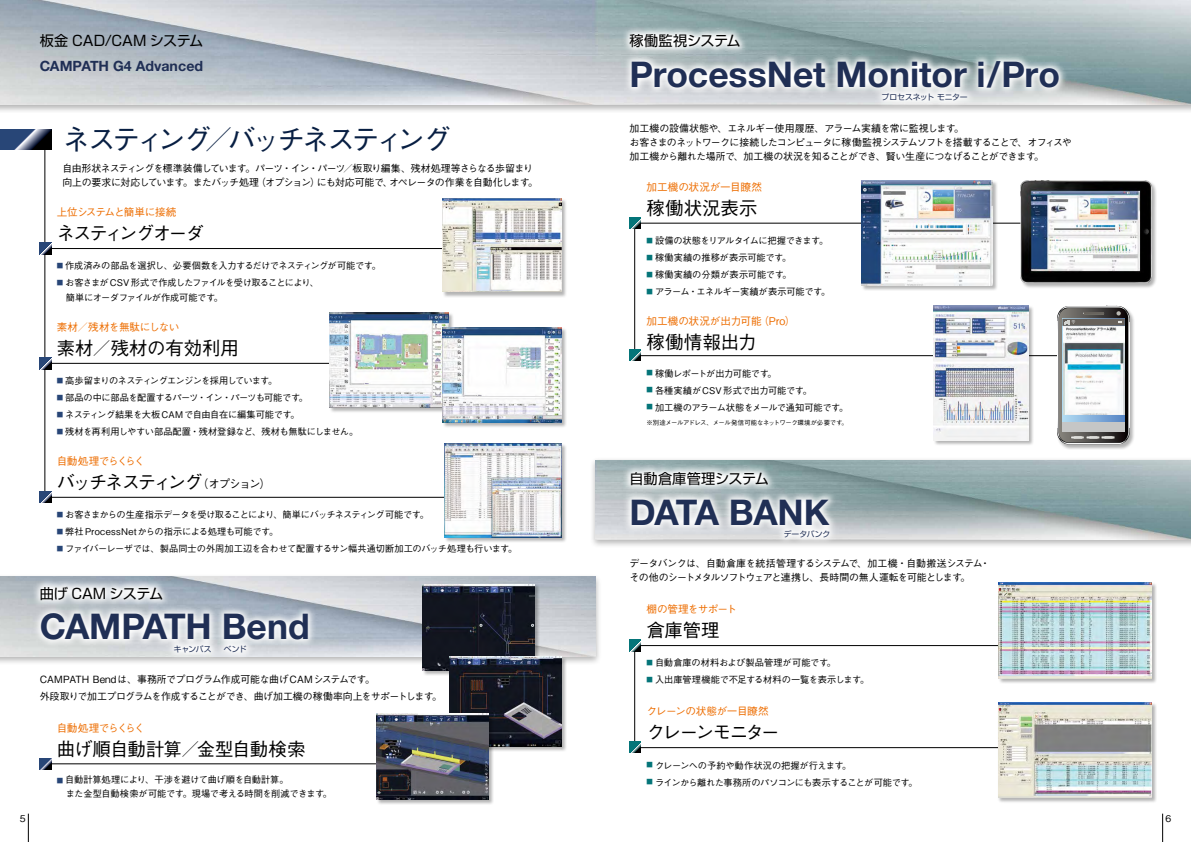
<style>
.page{position:relative;width:1191px;height:842px;background:#fff}
.page>*{position:absolute;margin:0;border:0;box-sizing:border-box;transform-origin:0 0}
.t1{font:700 35.4px "Helvetica Neue";color:#202f55}
.t2{font:700 35.4px "Helvetica Neue";letter-spacing:-.025em;color:#202f55}
.t3{font:500 28.3px "Gothic BBB Pro";letter-spacing:-.135em;color:#081f43}
.t4{font:500 18.4px "Gothic BBB Pro";letter-spacing:-.05em;color:#000}
.t5{font:500 18.4px "Gothic BBB Pro";letter-spacing:-.12em;color:#000}
.t6{font:500 18.4px "Gothic BBB Pro";letter-spacing:-.005em;color:#000}
.t7{font:500 18.4px "Gothic BBB Pro";letter-spacing:-.11em;color:#000}
.t8{font:500 18.4px "Gothic BBB Pro";letter-spacing:-.13em;color:#000}
.t9{font:14.2px "Shin Go Pro";letter-spacing:-.015em;color:#000}
.t10{font:700 14.2px "Helvetica Neue";color:#202f55}
.t11{font:500 10.6px "Gothic BBB Pro";letter-spacing:-.01em;color:#ed6d00}
.t12{font:500 10.6px "Gothic BBB Pro";letter-spacing:-.04em;color:#ed6d00}
.t13{font:500 10.6px "Gothic BBB Pro";letter-spacing:-.08em;color:#ed6d00}
.t14{font:500 10.6px "Gothic BBB Pro";letter-spacing:-.065em;color:#ed6d00}
.t15{font:500 10.6px "Gothic BBB Pro";letter-spacing:-.06em;color:#ed6d00}
.t16{font:500 9.9px/14.2px "Gothic BBB Pro";letter-spacing:-.06em;color:#000}
.t17{font:500 9.9px/17px "Gothic BBB Pro";letter-spacing:-.04em;color:#000}
.t18{font:500 9.2px/14.2px "Gothic BBB Pro";letter-spacing:-.035em;color:#000}
.t19{font:500 9.2px "Gothic BBB Pro";letter-spacing:-.005em;color:#000}
.t20{font:500 9.2px/14.2px "Gothic BBB Pro";letter-spacing:-.055em;color:#000}
.t21{font:500 9.2px "Gothic BBB Pro";letter-spacing:-.06em;color:#000}
.t22{font:500 9.2px "Gothic BBB Pro";letter-spacing:.015em;color:#000}
.t23{font:500 9.2px "Gothic BBB Pro";letter-spacing:-.08em;color:#000}
.t24{font:500 9.2px "Gothic BBB Pro";letter-spacing:-.01em;color:#000}
.t25{font:7.8px "Shin Go Pro";letter-spacing:-.02em;color:#202f55}
.t26{font:7.8px "Shin Go Pro";letter-spacing:-.04em;color:#202f55}
.t27{font:500 6.4px "Gothic BBB Pro";letter-spacing:-.045em;color:#000}
.s1{font-size:11.3px}
.s2{font-size:6.4px;color:#284677}
</style>
<div class="page">
<svg style="left:1162px;top:814px;width:1px;height:28px"></svg>
<svg style="left:28px;top:814px;width:1px;height:28px"></svg>
<hr style="left:635px;top:355px;width:462px;height:1px;background:#000">
<hr style="left:635px;top:747px;width:412px;height:1px;background:#000">
<hr style="left:635px;top:223px;width:414px;height:1px;background:#000">
<hr style="left:635px;top:645px;width:412px;height:1px;background:#000">
<hr style="left:45px;top:248px;width:413px;height:1px;background:#000">
<hr style="left:45px;top:147px;width:1px;height:350px;background:#000">
<svg style="left:40px;top:243px;width:11px;height:11px"></svg>
<svg style="left:0;top:129px;width:51px;height:21px"></svg>
<div style="left:0;top:0;width:1191px;height:114px;background:#000;opacity:.3"></div>
<img style="left:0;top:0;width:1191px;height:105px">
<div style="left:589px;top:457px;width:602px;height:91px;background:#000;opacity:.3"></div>
<img style="left:595px;top:460px;width:596px;height:80px">
<svg style="left:622px;top:463px;width:216px;height:82px"></svg>
<hr style="left:634px;top:224px;width:1px;height:130px;background:#000">
<hr style="left:634px;top:646px;width:1px;height:101px;background:#000">
<div style="left:997px;top:702px;width:160px;height:102px;background:#000;opacity:.3"></div>
<img style="left:998px;top:702px;width:153px;height:96px">
<div style="left:997px;top:582px;width:160px;height:102px;background:#000;opacity:.3"></div>
<img style="left:998px;top:582px;width:153px;height:96px">
<div style="left:861px;top:180px;width:137px;height:111px;background:#000;opacity:.3"></div>
<img style="left:861px;top:180px;width:131px;height:105px">
<div style="left:933px;top:305px;width:101px;height:141px;background:#000;opacity:.3"></div>
<img style="left:933px;top:305px;width:95px;height:136px">
<div style="left:1057px;top:305px;width:78px;height:145px;background:#000;opacity:.3"></div>
<svg style="left:1129px;top:323px;width:1px;height:105px"></svg>
<svg style="left:1057px;top:305px;width:72px;height:139px;background:#7a7e82"></svg>
<img style="left:1063px;top:327px;width:61px;height:87px">
<div style="left:1062px;top:422px;width:62px;height:9px;background:#c5c6c6"></div>
<div style="left:1020px;top:181px;width:136px;height:108px;background:#000;opacity:.3"></div>
<img style="left:1020px;top:180px;width:131px;height:103px">
<svg style="left:629px;top:218px;width:12px;height:11px"></svg>
<svg style="left:629px;top:640px;width:12px;height:11px"></svg>
<hr style="left:45px;top:363px;width:413px;height:1px;background:#000">
<svg style="left:40px;top:358px;width:11px;height:11px"></svg>
<hr style="left:45px;top:497px;width:413px;height:1px;background:#000">
<svg style="left:40px;top:492px;width:11px;height:11px"></svg>
<div style="left:329px;top:312px;width:125px;height:102px;background:#000;opacity:.3"></div>
<img style="left:330px;top:313px;width:118px;height:95px">
<div style="left:442px;top:327px;width:125px;height:101px;background:#000;opacity:.3"></div>
<img style="left:443px;top:327px;width:118px;height:95px">
<svg style="left:629px;top:350px;width:12px;height:11px"></svg>
<svg style="left:629px;top:741px;width:12px;height:12px"></svg>
<div style="left:444px;top:443px;width:123px;height:100px;background:#000;opacity:.3"></div>
<img style="left:444px;top:444px;width:117px;height:93px">
<div style="left:442px;top:198px;width:125px;height:100px;background:#000;opacity:.3"></div>
<img style="left:442px;top:198px;width:119px;height:94px">
<svg style="left:621px;top:25px;width:446px;height:84px"></svg>
<div style="left:0;top:574px;width:601px;height:91px;background:#000;opacity:.3"></div>
<img style="left:0;top:577px;width:595px;height:79px">
<svg style="left:32px;top:578px;width:285px;height:83px"></svg>
<hr style="left:45px;top:764px;width:413px;height:1px;background:#000">
<svg style="left:40px;top:758px;width:11px;height:11px"></svg>
<div style="left:422px;top:584px;width:118px;height:92px;background:#000;opacity:.3"></div>
<img style="left:422px;top:584px;width:112px;height:86px">
<div style="left:449px;top:656px;width:118px;height:96px;background:#000;opacity:.3"></div>
<img style="left:449px;top:657px;width:112px;height:89px">
<div style="left:376px;top:713px;width:118px;height:92px;background:#000;opacity:.3"></div>
<img style="left:376px;top:713px;width:112px;height:86px">
<h3 class="t9" style="left:40px;top:29px;width:165px">板金 CAD/CAM システム</h3>
<h3 class="t10" style="left:40px;top:57px;width:165px">CAMPATH G4 Advanced</h3>
<h2 class="t3" style="left:62px;top:116px;width:390px">ネスティング／バッチネスティング</h2>
<p class="t16" style="left:62px;top:160px;width:477px">自由形状ネスティングを標準装備しています。パーツ・イン・パーツ／板取り編集、残材処理等さらなる歩留まり向上の要求に対応しています。またバッチ処理（オプション）にも対応可能で、オペレータの作業を自動化します。</p>
<p class="t14" style="left:57px;top:204px;width:121px">上位システムと簡単に接続</p>
<h3 class="t7" style="left:57px;top:218px;width:149px">ネスティングオーダ</h3>
<p class="t18" style="left:57px;top:258px;width:326px"><sup>■</sup> 作成済みの部品を選択し、必要個数を入力するだけでネスティングが可能です。</p>
<p class="t20" style="left:57px;top:275px;width:264px"><sup>■</sup> お客さまがCSV 形式で作成したファイルを受け取ることにより、　簡単にオーダファイルが作成可能です。</p>
<p class="t12" style="left:57px;top:319px;width:124px">素材／残材を無駄にしない</p>
<h3 class="t6" style="left:57px;top:333px;width:184px">素材／残材の有効利用</h3>
<p class="t23" style="left:57px;top:373px;width:222px"><sup>■</sup> 高歩留まりのネスティングエンジンを採用しています。</p>
<p class="t18" style="left:57px;top:390px;width:253px"><sup>■</sup> 部品の中に部品を配置するパーツ・イン・パーツも可能です。</p>
<p class="t18" style="left:57px;top:407px;width:244px"><sup>■</sup> ネスティング結果を大板CAMで自由自在に編集可能です。</p>
<p class="t18" style="left:57px;top:424px;width:303px"><sup>■</sup> 残材を再利用しやすい部品配置・残材登録など、残材も無駄にしません。</p>
<p class="t13" style="left:57px;top:453px;width:90px">自動処理でらくらく</p>
<h3 class="t5" style="left:57px;top:467px;width:215px">バッチネスティング<span class="s1">（オプション）</span></h3>
<p class="t21" style="left:57px;top:507px;width:374px"><sup>■</sup> お客さまからの生産指示データを受け取ることにより、簡単にバッチネスティング可能です。</p>
<p class="t22" style="left:57px;top:524px;width:223px"><sup>■</sup> 弊社ProcessNetからの指示による処理も可能です。</p>
<p class="t18" style="left:57px;top:540px;width:462px"><sup>■</sup> ファイバーレーザでは、製品同士の外周加工辺を合わせて配置するサン幅共通切断加工のバッチ処理も行います。</p>
<h3 class="t9" style="left:40px;top:582px;width:125px">曲げ CAM システム</h3>
<h1 class="t1" style="left:40px;top:605px;width:271px">CAMPATH Bend</h1>
<p class="t26" style="left:174px;top:642px;width:74px">キャンパス　ベンド</p>
<p class="t17" style="left:40px;top:670px;width:404px">CAMPATH Bendは、事務所でプログラム作成可能な曲げCAMシステムです。<br>外段取りで加工プログラムを作成することができ、曲げ加工機の稼働率向上をサポートします。</p>
<p class="t13" style="left:57px;top:719px;width:90px">自動処理でらくらく</p>
<h3 class="t4" style="left:57px;top:734px;width:250px">曲げ順自動計算／金型自動検索</h3>
<p class="t18" style="left:57px;top:772px;width:277px"><span class="s2">■</span> 自動計算処理により、干渉を避けて曲げ順を自動計算。<br>　また金型自動検索が可能です。現場で考える時間を削減できます。</p>
<h3 class="t9" style="left:629px;top:29px;width:113px">稼働監視システム</h3>
<h1 class="t1" style="left:629px;top:53px;width:432px">ProcessNet Monitor i/Pro</h1>
<p class="t25" style="left:881px;top:90px;width:87px">プロセスネットモニター</p>
<p class="t16" style="left:629px;top:120px;width:444px">加工機の設備状態や、エネルギー使用履歴、アラーム実績を常に監視します。<br>お客さまのネットワークに接続したコンピュータに稼働監視システムソフトを搭載することで、オフィスや加工機から離れた場所で、加工機の状況を知ることができ、賢い生産につなげることができます。</p>
<p class="t11" style="left:646px;top:178px;width:117px">加工機の状況が一目瞭然</p>
<h3 class="t4" style="left:646px;top:193px;width:112px">稼働状況表示</h3>
<p class="t18" style="left:646px;top:232px;width:183px"><sup>■</sup> 設備の状態をリアルタイムに把握できます。</p>
<p class="t19" style="left:646px;top:250px;width:146px"><sup>■</sup> 稼働実績の推移が表示可能です。</p>
<p class="t19" style="left:646px;top:267px;width:147px"><sup>■</sup> 稼働実績の分類が表示可能です。</p>
<p class="t18" style="left:646px;top:283px;width:185px"><sup>■</sup> アラーム・エネルギー実績が表示可能です。</p>
<p class="t11" style="left:646px;top:312px;width:150px">加工機の状況が出力可能（Pro）</p>
<h3 class="t4" style="left:646px;top:327px;width:112px">稼働情報出力</h3>
<p class="t18" style="left:646px;top:365px;width:132px"><sup>■</sup> 稼働レポートが出力可能です。</p>
<p class="t19" style="left:646px;top:383px;width:167px"><sup>■</sup> 各種実績がCSV形式で出力可能です。</p>
<p class="t18" style="left:646px;top:399px;width:203px"><sup>■</sup> 加工機のアラーム状態をメールで通知可能です。</p>
<p class="t27" style="left:646px;top:418px;width:203px">※別途メールアドレス、メール発信可能なネットワーク環境が必要です。</p>
<h3 class="t9" style="left:629px;top:467px;width:141px">自動倉庫管理システム</h3>
<h1 class="t2" style="left:629px;top:490px;width:201px">DATA BANK</h1>
<p class="t16" style="left:629px;top:555px;width:362px">データバンクは、自動倉庫を統括管理するシステムで、加工機・自動搬送システム・その他のシートメタルソフトウェアと連携し、長時間の無人運転を可能とします。</p>
<p class="t15" style="left:646px;top:601px;width:92px">棚の管理をサポート</p>
<h3 class="t4" style="left:646px;top:615px;width:75px">倉庫管理</h3>
<p class="t19" style="left:646px;top:656px;width:191px"><sup>■</sup> 自動倉庫の材料および製品管理が可能です。</p>
<p class="t18" style="left:646px;top:672px;width:224px"><sup>■</sup> 入出庫管理機能で不足する材料の一覧を表示します。</p>
<p class="t12" style="left:646px;top:703px;width:124px">クレーンの状態が一目瞭然</p>
<h3 class="t8" style="left:646px;top:717px;width:135px">クレーンモニター</h3>
<p class="t24" style="left:646px;top:758px;width:206px"><sup>■</sup> クレーンへの予約や動作状況の把握が行えます。</p>
<p class="t18" style="left:646px;top:774px;width:272px"><sup>■</sup> ラインから離れた事務所のパソコンにも表示することが可能です。</p>
<p class="t18" style="left:20px;top:810px;width:7px">5</p>
<p class="t18" style="left:1165px;top:810px;width:7px">6</p>
</div>
